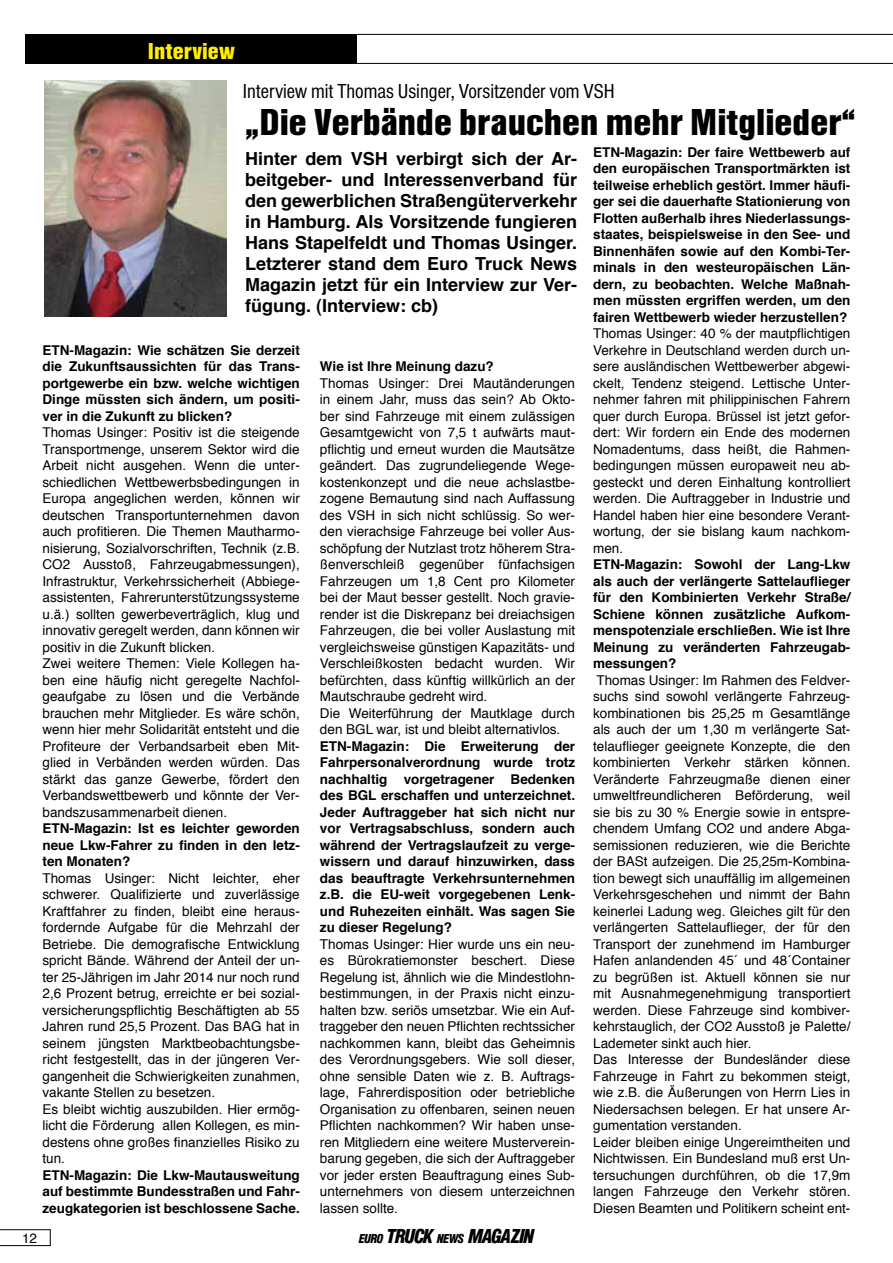
<style>
.page{position:relative;width:893px;height:1263px;background:#fff}
.page>*{position:absolute;margin:0;border:0;box-sizing:border-box;transform-origin:0 0}
.t1{font:39px "Nimbus San T Blac Cond";color:#000}
.t2{font:24px "Nimbus San T Blac Cond";color:#ffed00}
.t3{font:condensed 21px "Nimbus San T";color:#000}
.t4{font:21px "Nimbus San P Blac Cond Ital";color:#000}
.t5{font:700 18px/21px "Helvetica";color:#000;text-align:justify}
.t6{font:13.5px/16.5px "Helvetica";color:#000}
.t7{font:700 13.5px/16.5px "Helvetica";color:#000;text-align:justify}
.s1{font-size:13.5px}
</style>
<div class="page">
<svg style="left:0;top:1229px;width:51px;height:17px"></svg>
<div style="left:26px;top:34px;width:331px;height:30px;background:#000"></div>
<hr style="left:357px;top:34px;width:536px;height:1px;background:#000">
<hr style="left:354px;top:63px;width:539px;height:1px;background:#000">
<img style="left:45px;top:81px;width:181px;height:235px">
<h2 class="t2" style="left:148px;top:37px;width:88px">Interview</h2>
<h3 class="t3" style="left:243px;top:79px;width:373px">Interview mit Thomas Usinger, Vorsitzender vom VSH</h3>
<h1 class="t1" style="left:245px;top:100px;width:612px">„Die Verbände brauchen mehr Mitglieder“</h1>
<p class="t5" style="left:245px;top:149px;width:333px">Hinter dem VSH verbirgt sich der Ar&shy;beitgeber- und Interessenverband für den gewerblichen Straßengüterverkehr in Hamburg. Als Vorsitzende fungieren Hans Stapelfeldt und Thomas Usinger.<br>Letzterer stand dem Euro Truck News Magazin jetzt für ein Interview zur Ver&shy;fügung. (Interview: cb)</p>
<p class="t7" style="left:43px;top:342px;width:259px">ETN-Magazin: Wie schätzen Sie derzeit die Zukunftsaussichten für das Trans&shy;portgewerbe ein bzw. welche wichtigen Dinge müssten sich ändern, um positi&shy;ver in die Zukunft zu blicken?</p>
<p class="t6" style="left:43px;top:425px;width:259px">Thomas Usinger: Positiv ist die steigende Transportmenge, unserem Sektor wird die Arbeit nicht ausgehen. Wenn die unter&shy;schiedlichen Wettbewerbsbedingungen in Europa angeglichen werden, können wir deutschen Transportunternehmen davon auch profitieren. Die Themen Mautharmo&shy;nisierung, Sozialvorschriften, Technik (z.B.<br>CO2 Ausstoß, Fahrzeugabmessungen), Infrastruktur, Verkehrssicherheit (Abbiege&shy;assistenten, Fahrerunterstützungssysteme u.ä.) sollten gewerbeverträglich, klug und innovativ geregelt werden, dann können wir positiv in die Zukunft blicken.<br>Zwei weitere Themen: Viele Kollegen ha&shy;ben eine häufig nicht geregelte Nachfol&shy;geaufgabe zu lösen und die Verbände brauchen mehr Mitglieder. Es wäre schön, wenn hier mehr Solidarität entsteht und die Profiteure der Verbandsarbeit eben Mit&shy;glied in Verbänden werden würden. Das stärkt das ganze Gewerbe, fördert den Verbandswettbewerb und könnte der Ver&shy;bandszusammenarbeit dienen.</p>
<p class="t7" style="left:43px;top:820px;width:259px">ETN-Magazin: Ist es leichter geworden neue Lkw-Fahrer zu finden in den letz&shy;ten Monaten?</p>
<p class="t6" style="left:43px;top:870px;width:259px">Thomas Usinger: Nicht leichter, eher schwerer. Qualifizierte und zuverlässige Kraftfahrer zu finden, bleibt eine heraus&shy;fordernde Aufgabe für die Mehrzahl der Betriebe. Die demografische Entwicklung spricht Bände. Während der Anteil der un&shy;ter 25-Jährigen im Jahr 2014 nur noch rund 2,6 Prozent betrug, erreichte er bei sozial&shy;versicherungspflichtig Beschäftigten ab 55<br>Jahren rund 25,5 Prozent. Das BAG hat in seinem jüngsten Marktbeobachtungsbe&shy;richt festgestellt, das in der jüngeren Ver&shy;gangenheit die Schwierigkeiten zunahmen, vakante Stellen zu besetzen.<br>Es bleibt wichtig auszubilden. Hier ermög&shy;licht die Förderung allen Kollegen, es min&shy;destens ohne großes finanzielles Risiko zu tun.</p>
<p class="t7" style="left:43px;top:1167px;width:259px">ETN-Magazin: Die Lkw-Mautausweitung auf bestimmte Bundesstraßen und Fahr&shy;zeugkategorien ist beschlossene Sache.</p>
<p class="t7" style="left:593px;top:144px;width:259px">ETN-Magazin: Der faire Wettbewerb auf den europäischen Transportmärkten ist teilweise erheblich gestört. Immer häufi&shy;ger sei die dauerhafte Stationierung von Flotten außerhalb ihres Niederlassungs&shy;staates, beispielsweise in den See- und Binnenhäfen sowie auf den Kombi-Ter&shy;minals in den westeuropäischen Län&shy;dern, zu beobachten. Welche Maßnah&shy;men müssten ergriffen werden, um den fairen Wettbewerb wieder herzustellen?</p>
<p class="t6" style="left:593px;top:326px;width:259px;text-align:justify">Thomas Usinger: 40 % der mautpflichtigen Verkehre in Deutschland werden durch un&shy;sere ausländischen Wettbewerber abgewi&shy;ckelt, Tendenz steigend. Lettische Unter&shy;nehmer fahren mit philippinischen Fahrern quer durch Europa. Brüssel ist jetzt gefor&shy;dert: Wir fordern ein Ende des modernen Nomadentums, dass heißt, die Rahmen&shy;bedingungen müssen europaweit neu ab&shy;gesteckt und deren Einhaltung kontrolliert werden. Die Auftraggeber in Industrie und Handel haben hier eine besondere Verant&shy;wortung, der sie bislang kaum nachkom&shy;men.</p>
<p class="t7" style="left:593px;top:556px;width:259px">ETN-Magazin: Sowohl der Lang-Lkw als auch der verlängerte Sattelauflieger für den Kombinierten Verkehr Straße/ Schiene können zusätzliche Aufkom&shy;menspotenziale erschließen. Wie ist Ihre Meinung zu veränderten Fahrzeugab&shy;messungen?</p>
<p class="t6" style="left:593px;top:672px;width:259px">Thomas Usinger: Im Rahmen des Feldver&shy;suchs sind sowohl verlängerte Fahrzeug&shy;kombinationen bis 25,25 m Gesamtlänge als auch der um 1,30 m verlängerte Sat&shy;telauflieger geeignete Konzepte, die den kombinierten Verkehr stärken können.<br>Veränderte Fahrzeugmaße dienen einer umweltfreundlicheren Beförderung, weil sie bis zu 30 % Energie sowie in entspre&shy;chendem Umfang CO2 und andere Abga&shy;semissionen reduzieren, wie die Berichte der BASt aufzeigen. Die 25,25m-Kombina&shy;tion bewegt sich unauffällig im allgemeinen Verkehrsgeschehen und nimmt der Bahn keinerlei Ladung weg. Gleiches gilt für den verlängerten Sattelauflieger, der für den Transport der zunehmend im Hamburger Hafen anlandenden 45´ und 48´Container zu begrüßen ist. Aktuell können sie nur mit Ausnahmegenehmigung transportiert werden. Diese Fahrzeuge sind kombiver&shy;kehrstauglich, der CO2 Ausstoß je Palette/ Lademeter sinkt auch hier.<br>Das Interesse der Bundesländer diese Fahrzeuge in Fahrt zu bekommen steigt, wie z.B. die Äußerungen von Herrn Lies in Niedersachsen belegen. Er hat unsere Ar&shy;gumentation verstanden.<br>Leider bleiben einige Ungereimtheiten und Nichtwissen. Ein Bundesland muß erst Un&shy;tersuchungen durchführen, ob die 17,9m langen Fahrzeuge den Verkehr stören.<br>Diesen Beamten und Politikern scheint ent-</p>
<p class="t7" style="left:320px;top:358px;width:175px">Wie ist Ihre Meinung dazu?</p>
<p class="t6" style="left:320px;top:375px;width:257px">Thomas Usinger: Drei Mautänderungen in einem Jahr, muss das sein? Ab Okto&shy;ber sind Fahrzeuge mit einem zulässigen Gesamtgewicht von 7,5 t aufwärts maut&shy;pflichtig und erneut wurden die Mautsätze geändert. Das zugrundeliegende Wege&shy;kostenkonzept und die neue achslastbe&shy;zogene Bemautung sind nach Auffassung des VSH in sich nicht schlüssig. So wer&shy;den vierachsige Fahrzeuge bei voller Aus&shy;schöpfung der Nutzlast trotz höherem Stra&shy;ßenverschleiß gegenüber fünfachsigen Fahrzeugen um 1,8 Cent pro Kilometer bei der Maut besser gestellt. Noch gravie&shy;render ist die Diskrepanz bei dreiachsigen Fahrzeugen, die bei voller Auslastung mit vergleichsweise günstigen Kapazitäts- und Verschleißkosten bedacht wurden. Wir befürchten, dass künftig willkürlich an der Mautschraube gedreht wird.<br>Die Weiterführung der Mautklage durch den BGL war, ist und bleibt alternativlos.</p>
<p class="t7" style="left:320px;top:738px;width:257px">ETN-Magazin: Die Erweiterung der Fahrpersonalverordnung wurde trotz nachhaltig vorgetragener Bedenken des BGL erschaffen und unterzeichnet.<br>Jeder Auftraggeber hat sich nicht nur vor Vertragsabschluss, sondern auch während der Vertragslaufzeit zu verge&shy;wissern und darauf hinzuwirken, dass das beauftragte Verkehrsunternehmen z.B. die EU-weit vorgegebenen Lenk&shy;und Ruhezeiten einhält. Was sagen Sie zu dieser Regelung?</p>
<p class="t6" style="left:320px;top:936px;width:257px;text-align:justify">Thomas Usinger: Hier wurde uns ein neu&shy;es Bürokratiemonster beschert. Diese Regelung ist, ähnlich wie die Mindestlohn&shy;bestimmungen, in der Praxis nicht einzu&shy;halten bzw. seriös umsetzbar. Wie ein Auf&shy;traggeber den neuen Pflichten rechtssicher nachkommen kann, bleibt das Geheimnis des Verordnungsgebers. Wie soll dieser, ohne sensible Daten wie z. B. Auftrags&shy;lage, Fahrerdisposition oder betriebliche Organisation zu offenbaren, seinen neuen Pflichten nachkommen? Wir haben unse&shy;ren Mitgliedern eine weitere Musterverein&shy;barung gegeben, die sich der Auftraggeber vor jeder ersten Beauftragung eines Sub&shy;unternehmers von diesem unterzeichnen lassen sollte.</p>
<p class="t6" style="left:22px;top:1230px;width:17px">12</p>
<h3 class="t4" style="left:359px;top:1227px;width:176px"><span class="s1">EURO</span> TRUCK <span class="s1">NEWS</span> MAGAZIN</h3>
</div>
